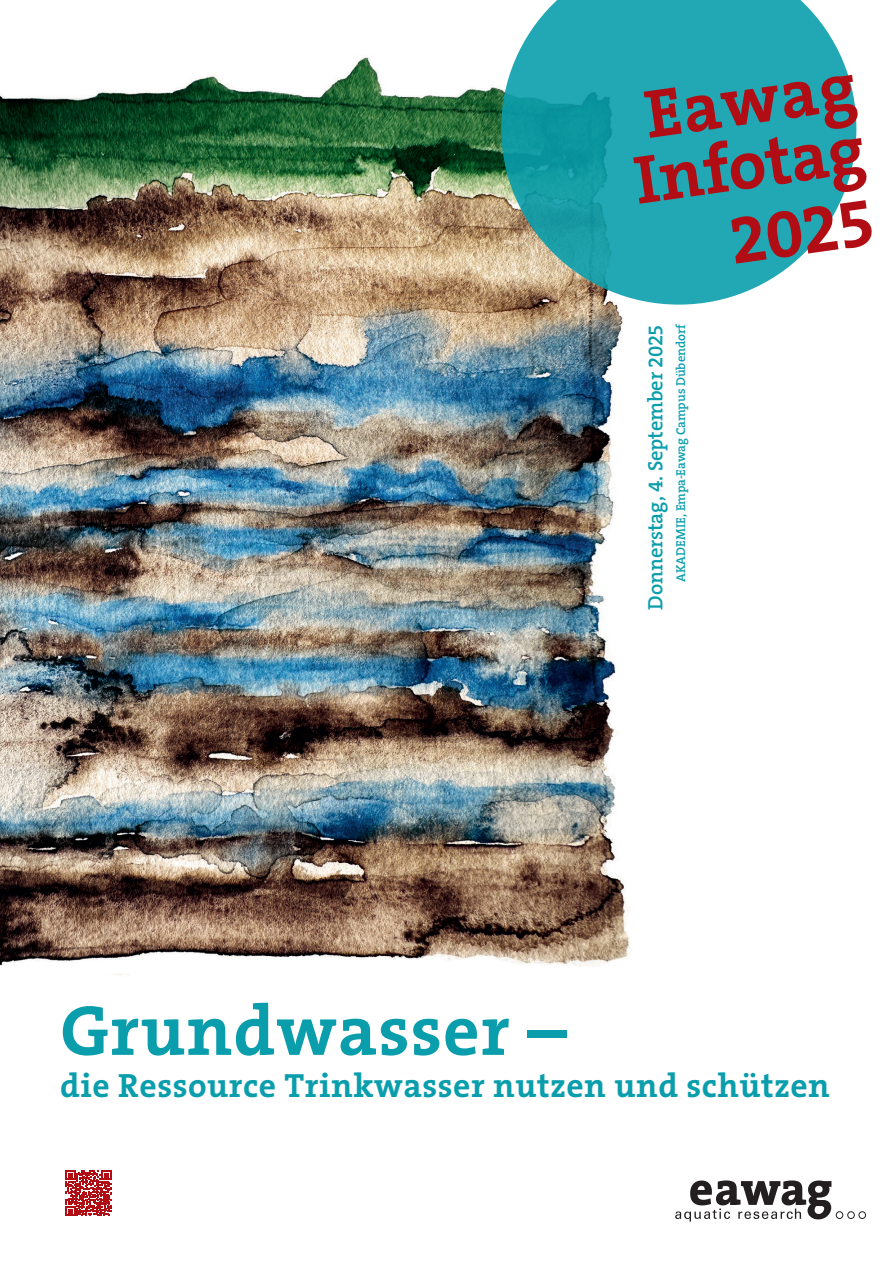
<style>
.page{position:relative;width:893px;height:1263px;background:#fff}
.page>*{position:absolute;margin:0;border:0;box-sizing:border-box;transform-origin:0 0}
.t1{font:700 71.25px "The Serif B7";letter-spacing:.015em;color:#0a9eac}
.t2{font:700 69px/63.8px "The Serif B7";color:#b00d15}
.t3{font:700 33.75px "The Serif B7";letter-spacing:.015em;color:#0a9eac}
.t4{font:600 20.92px "The Serif B6";letter-spacing:-.01em;color:#0a9eac}
.t5{font:600 12.9px "The Serif B6";letter-spacing:-.005em;color:#0a9eac}
</style>
<div class="page">
<img style="left:0;top:57px;width:630px;height:918px">
<svg style="left:501px;top:0;width:355px;height:305px;background:#40aeb6"></svg>
<svg style="left:675px;top:1180px;width:191px;height:41px"></svg>
<svg style="left:66px;top:1170px;width:45px;height:46px"></svg>
<h2 class="t2" style="left:622px;top:88px;width:233px;rotate:-8deg">Eawag<br>Infotag</h2>
<h2 class="t2" style="left:725px;top:212px;width:148px;rotate:-8deg">2025</h2>
<p class="t5" style="left:674px;top:582px;width:260px;rotate:-90deg">AKADEMIE, Empa-Eawag Campus Dübendorf</p>
<p class="t4" style="left:644px;top:610px;width:287px;rotate:-90deg">Donnerstag, 4. September 2025</p>
<h1 class="t1" style="left:60px;top:993px;width:508px">Grundwasser –</h1>
<p class="t3" style="left:60px;top:1067px;width:771px">die Ressource Trinkwasser nutzen und schützen</p>
</div>
